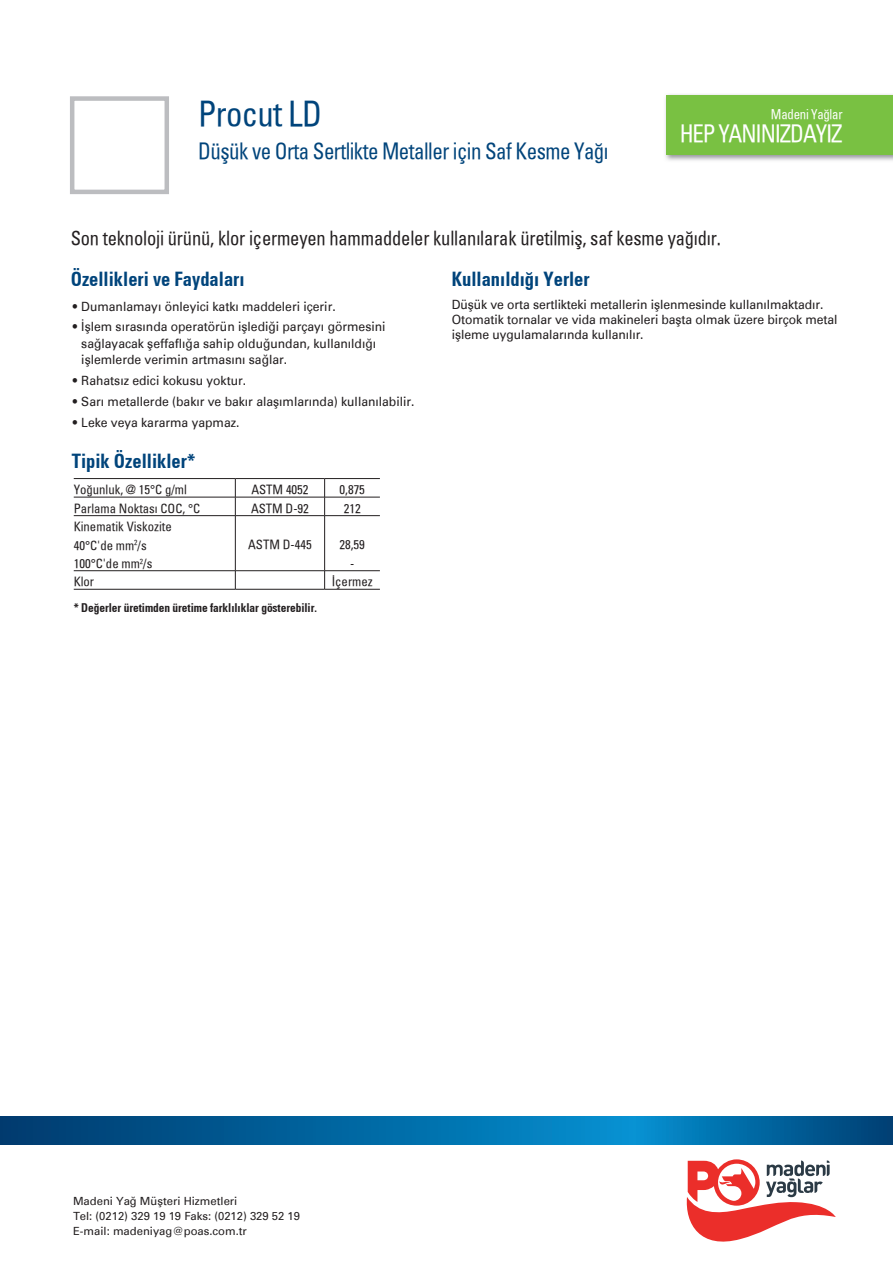
<style>
.page{position:relative;width:893px;height:1263px;background:#fff}
.page>*{position:absolute;margin:0;border:0;box-sizing:border-box;transform-origin:0 0}
.t1{font:34.5px "Univers Condensed";letter-spacing:-.02em;color:#00447b;scale:.95 1}
.t2{font:24px "Univers Condensed";letter-spacing:-.05em;color:#fff;scale:.95 1}
.t3{font:22.5px "Univers Condensed";letter-spacing:-.025em;color:#00447b;scale:.93 1}
.t4{font:19.5px "Univers Condensed";letter-spacing:-.01em;color:#231f20;scale:.95 1}
.t5{font:700 condensed 19.5px "Univers";color:#00447b;scale:.95 1}
.t6{font:13.5px "Univers Condensed";letter-spacing:-.02em;color:#fff;scale:.95 1}
.t7{font:12.75px/16.5px "Univers";color:#231f20;scale:.95 1}
.t8{font:12.75px/18.3px "Univers Condensed";color:#231f20}
.t9{font:700 condensed 12px "Univers";letter-spacing:-.005em;color:#231f20;scale:.95 1}
.t10{font:11.25px/15px "Univers";color:#231f20}
</style>
<div class="page">
<div style="left:70px;top:96px;width:99px;height:98px;border:4px solid #bcbdc0"></div>
<svg style="left:0;top:1116px;width:893px;height:29px;background:#01649e"></svg>
<img style="left:665px;top:94px;width:228px;height:67px">
<div style="left:666px;top:96px;width:227px;height:59px;background:#79c142"></div>
<svg style="left:686px;top:1159px;width:150px;height:83px"></svg>
<hr style="left:74px;top:478px;width:161px;height:1px;background:#231f20">
<hr style="left:235px;top:478px;width:90px;height:1px;background:#231f20">
<hr style="left:325px;top:478px;width:55px;height:1px;background:#231f20">
<hr style="left:74px;top:497px;width:161px;height:1px;background:#231f20">
<hr style="left:235px;top:497px;width:90px;height:1px;background:#231f20">
<svg style="left:235px;top:479px;width:1px;height:36px"></svg>
<hr style="left:325px;top:497px;width:55px;height:1px;background:#231f20">
<svg style="left:324px;top:479px;width:1px;height:36px"></svg>
<hr style="left:74px;top:515px;width:161px;height:1px;background:#231f20">
<hr style="left:235px;top:515px;width:90px;height:1px;background:#231f20">
<hr style="left:235px;top:516px;width:1px;height:54px;background:#231f20">
<hr style="left:325px;top:515px;width:55px;height:1px;background:#231f20">
<hr style="left:324px;top:516px;width:1px;height:54px;background:#231f20">
<hr style="left:74px;top:570px;width:161px;height:1px;background:#231f20">
<hr style="left:235px;top:570px;width:90px;height:1px;background:#231f20">
<svg style="left:235px;top:571px;width:1px;height:18px"></svg>
<hr style="left:325px;top:570px;width:55px;height:1px;background:#231f20">
<svg style="left:324px;top:571px;width:1px;height:18px"></svg>
<hr style="left:74px;top:589px;width:161px;height:1px;background:#231f20">
<hr style="left:235px;top:589px;width:90px;height:1px;background:#231f20">
<hr style="left:325px;top:589px;width:55px;height:1px;background:#231f20">
<h1 class="t1" style="left:198px;top:92px;width:132px">Procut LD</h1>
<h3 class="t3" style="left:198px;top:136px;width:443px">Düşük ve Orta Sertlikte Metaller için Saf Kesme Yağı</h3>
<p class="t6" style="left:771px;top:105px;width:77px">Madeni Yağlar</p>
<h2 class="t2" style="left:680px;top:118px;width:173px">HEP YANINIZDAYIZ</h2>
<h3 class="t4" style="left:71px;top:225px;width:686px">Son teknoloji ürünü, klor içermeyen hammaddeler kullanılarak üretilmiş, saf kesme yağıdır.</h3>
<h3 class="t5" style="left:71px;top:267px;width:185px">Özellikleri ve Faydaları</h3>
<p class="t7" style="left:73px;top:298px;width:278px">• Dumanlamayı önleyici katkı maddeleri içerir.</p>
<p class="t7" style="left:81px;top:319px;width:322px;text-indent:-9px">• İşlem sırasında operatörün işlediği parçayı görmesini sağlayacak şeffaflığa sahip olduğundan, kullanıldığı işlemlerde verimin artmasını sağlar.</p>
<p class="t7" style="left:73px;top:372px;width:184px">• Rahatsız edici kokusu yoktur.</p>
<p class="t7" style="left:73px;top:393px;width:361px">• Sarı metallerde (bakır ve bakır alaşımlarında) kullanılabilir.</p>
<p class="t7" style="left:73px;top:414px;width:177px">• Leke veya kararma yapmaz.</p>
<h3 class="t5" style="left:452px;top:267px;width:147px">Kullanıldığı Yerler</h3>
<p class="t7" style="left:452px;top:297px;width:408px;line-height:15px">Düşük ve orta sertlikteki metallerin işlenmesinde kullanılmaktadır.<br>Otomatik tornalar ve vida makineleri başta olmak üzere birçok metal işleme uygulamalarında kullanılır.</p>
<h3 class="t5" style="left:72px;top:449px;width:132px">Tipik Özellikler*</h3>
<p class="t8" style="left:74px;top:480px;width:115px">Yoğunluk, @ 15°C g/ml</p>
<p class="t8" style="left:251px;top:480px;width:59px">ASTM 4052</p>
<p class="t8" style="left:340px;top:480px;width:27px">0,875</p>
<p class="t8" style="left:74px;top:499px;width:128px">Parlama Noktası COC, °C</p>
<p class="t8" style="left:251px;top:499px;width:59px">ASTM D-92</p>
<p class="t8" style="left:344px;top:499px;width:18px">212</p>
<p class="t8" style="left:74px;top:517px;width:100px">Kinematik Viskozite<br>40°C'de mm<sup>2</sup>/s<br>100°C'de mm<sup>2</sup>/s</p>
<p class="t8" style="left:248px;top:535px;width:65px">ASTM D-445</p>
<p class="t8" style="left:340px;top:535px;width:27px;text-align:center">28,59 -</p>
<p class="t8" style="left:74px;top:572px;width:22px">Klor</p>
<p class="t8" style="left:332px;top:572px;width:42px">İçermez</p>
<p class="t9" style="left:74px;top:600px;width:258px">* Değerler üretimden üretime farklılıklar gösterebilir.</p>
<p class="t10" style="left:73px;top:1194px;width:229px">Madeni Yağ Müşteri Hizmetleri<br>Tel: (0212) 329 19 19 Faks: (0212) 329 52 19<br>E-mail: madeniyag@poas.com.tr</p>
</div>
